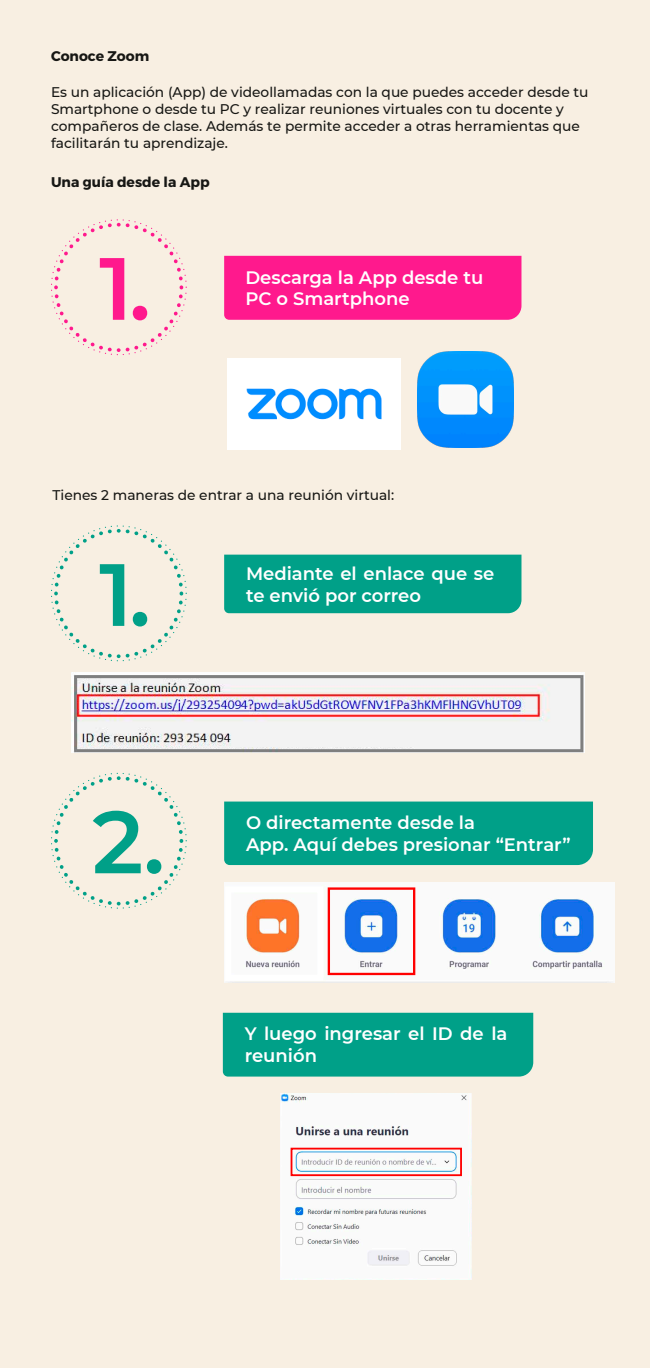
<style>
.page{position:relative;width:650px;height:1368px;background:#fff}
.page>*{position:absolute;margin:0;border:0;box-sizing:border-box;transform-origin:0 0}
.t1{font:600 88.1px "Montserrat";color:#00a088}
.t2{font:600 88.1px "Montserrat";color:#ff198d}
.t3{font:600 18px/21.6px "Montserrat";color:#fff}
.t4{font:500 14px/16.8px "Montserrat";color:#171714}
.t5{font:700 14px "Montserrat";color:#171714}
</style>
<div class="page">
<div style="left:0;top:0;width:650px;height:1367px;background:#f8efe2"></div>
<svg style="left:51px;top:219px;width:136px;height:136px"></svg>
<svg style="left:51px;top:525px;width:136px;height:136px"></svg>
<svg style="left:51px;top:772px;width:136px;height:136px"></svg>
<div style="left:224px;top:256px;width:297px;height:64px;background:#ff198d"></div>
<div style="left:224px;top:554px;width:297px;height:59px;background:#00a088"></div>
<div style="left:223px;top:1012px;width:310px;height:64px;background:#00a088"></div>
<div style="left:224px;top:801px;width:369px;height:64px;background:#00a088"></div>
<img style="left:418px;top:351px;width:95px;height:96px">
<img style="left:228px;top:358px;width:173px;height:91px">
<img style="left:72px;top:672px;width:513px;height:81px">
<img style="left:224px;top:882px;width:390px;height:99px">
<div style="left:328px;top:887px;width:87px;height:88px;border:2px solid #f00"></div>
<div style="left:225px;top:886px;width:99px;height:94px;border:6px solid #fff"></div>
<img style="left:280px;top:1093px;width:192px;height:185px">
<div style="left:291px;top:1147px;width:171px;height:28px;border:2px solid #f00"></div>
<p class="t5" style="left:51px;top:48px;width:100px">Conoce Zoom</p>
<p class="t4" style="left:51px;top:83px;width:539px">Es un aplicación (App) de videollamadas con la que puedes acceder desde tu Smartphone o desde tu PC y realizar reuniones virtuales con tu docente y compañeros de clase. Además te permite acceder a otras herramientas que facilitarán tu aprendizaje.</p>
<p class="t5" style="left:51px;top:173px;width:160px">Una guía desde la App</p>
<h1 class="t2" style="left:99px;top:226px;width:53px">1.</h1>
<p class="t3" style="left:245px;top:265px;width:239px">Descarga la App desde tu<br>PC o Smartphone</p>
<p class="t4" style="left:53px;top:486px;width:343px">Tienes 2 maneras de entrar a una reunión virtual:</p>
<h1 class="t1" style="left:99px;top:532px;width:53px">1.</h1>
<h1 class="t1" style="left:92px;top:779px;width:74px">2.</h1>
<p class="t3" style="left:246px;top:562px;width:250px">Mediante el enlace que se te envió por correo</p>
<p class="t3" style="left:246px;top:811px;width:326px">O directamente desde la<br>App. Aquí debes presionar “Entrar”</p>
<p class="t3" style="left:245px;top:1022px;width:264px">Y luego ingresar el ID de la reunión</p>
</div>
